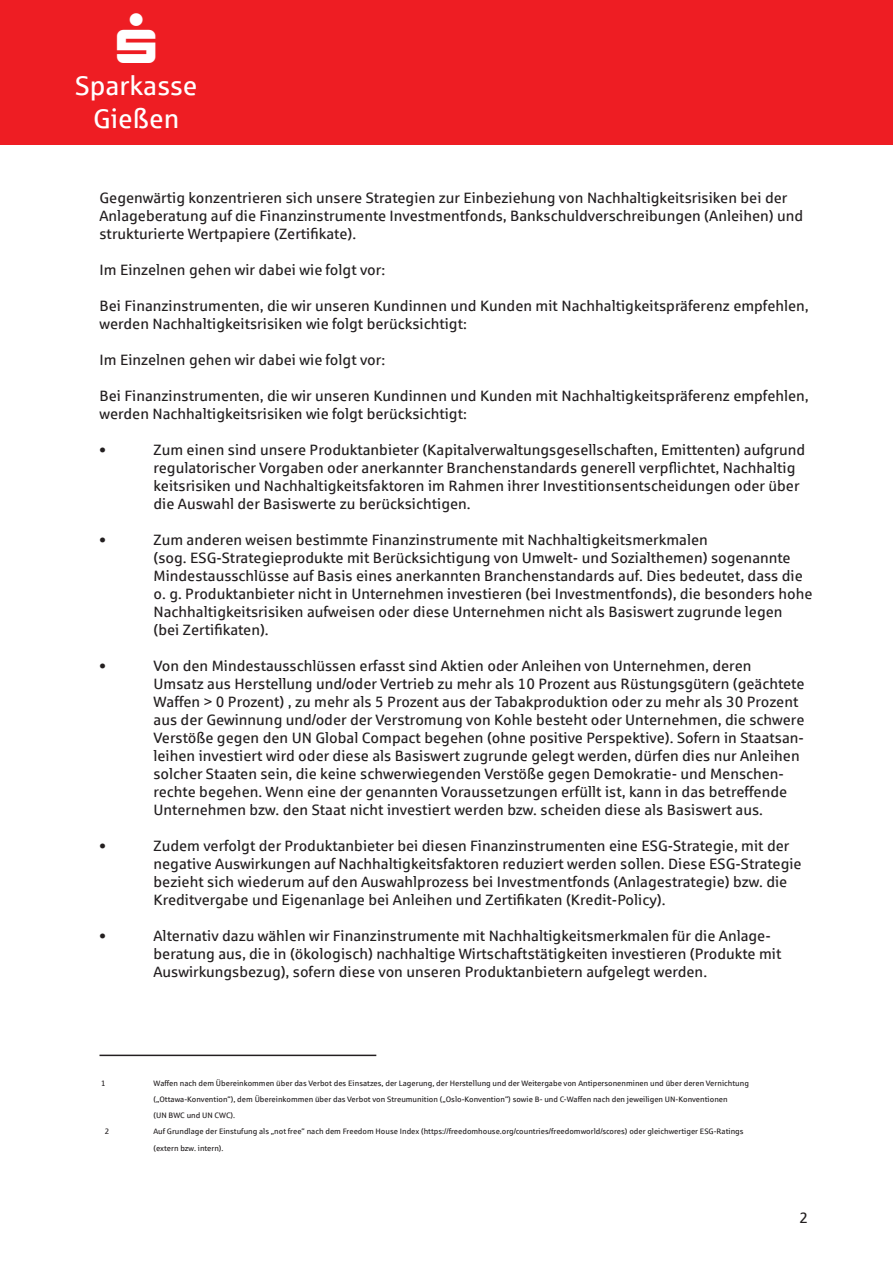
<style>
.page{position:relative;width:893px;height:1263px;background:#fff}
.page>*{position:absolute;margin:0;border:0;box-sizing:border-box;transform-origin:0 0}
.t1{font:27px "Sparkasse Rg";color:#fff}
.t2{font:15px/18px "Sparkasse Rg";color:#231f20}
.t3{font:7.8px "Sparkasse Rg";color:#231f20}
</style>
<div class="page">
<div style="left:0;top:0;width:893px;height:145px;background:#ee1d23"></div>
<hr style="left:99px;top:1054px;width:277px;height:2px;background:#231f20">
<p class="t1" style="left:75px;top:69px;width:124px">Sparkasse</p>
<p class="t1" style="left:93px;top:102px;width:88px">Gießen</p>
<p class="t2" style="left:99px;top:188px;width:705px">Gegenwärtig konzentrieren sich unsere Strategien zur Einbeziehung von Nachhaltigkeitsrisiken bei der<br>Anlageberatung auf die Finanzinstrumente Investmentfonds, Bankschuldverschreibungen (Anleihen) und strukturierte Wertpapiere (Zertifikate).</p>
<p class="t2" style="left:99px;top:260px;width:287px">Im Einzelnen gehen wir dabei wie folgt vor:</p>
<p class="t2" style="left:99px;top:296px;width:711px">Bei Finanzinstrumenten, die wir unseren Kundinnen und Kunden mit Nachhaltigkeitspräferenz empfehlen, werden Nachhaltigkeitsrisiken wie folgt berücksichtigt:</p>
<p class="t2" style="left:99px;top:350px;width:287px">Im Einzelnen gehen wir dabei wie folgt vor:</p>
<p class="t2" style="left:99px;top:386px;width:711px">Bei Finanzinstrumenten, die wir unseren Kundinnen und Kunden mit Nachhaltigkeitspräferenz empfehlen, werden Nachhaltigkeitsrisiken wie folgt berücksichtigt:</p>
<p class="t2" style="left:99px;top:440px;width:8px">•</p>
<p class="t2" style="left:153px;top:440px;width:653px">Zum einen sind unsere Produktanbieter (Kapitalverwaltungsgesellschaften, Emittenten) aufgrund regulatorischer Vorgaben oder anerkannter Branchenstandards generell verpflichtet, Nachhaltig keitsrisiken und Nachhaltigkeitsfaktoren im Rahmen ihrer Investitionsentscheidungen oder über die Auswahl der Basiswerte zu berücksichtigen.</p>
<p class="t2" style="left:99px;top:530px;width:8px">•</p>
<p class="t2" style="left:153px;top:530px;width:660px">Zum anderen weisen bestimmte Finanzinstrumente mit Nachhaltigkeitsmerkmalen<br>(sog. ESG-Strategieprodukte mit Berücksichtigung von Umwelt- und Sozialthemen) sogenannte Mindestausschlüsse auf Basis eines anerkannten Branchenstandards auf. Dies bedeutet, dass die o. g. Produktanbieter nicht in Unternehmen investieren (bei Investmentfonds), die besonders hohe Nachhaltigkeitsrisiken aufweisen oder diese Unternehmen nicht als Basiswert zugrunde legen</p>
<p class="t2" style="left:153px;top:620px;width:117px">(bei Zertifikaten).</p>
<p class="t2" style="left:99px;top:656px;width:8px">•</p>
<p class="t2" style="left:153px;top:656px;width:599px">Von den Mindestausschlüssen erfasst sind Aktien oder Anleihen von Unternehmen, deren</p>
<p class="t2" style="left:153px;top:674px;width:652px">Umsatz aus Herstellung und/oder Vertrieb zu mehr als 10 Prozent aus Rüstungsgütern (geächtete Waffen &gt; 0 Prozent) , zu mehr als 5 Prozent aus der Tabakproduktion oder zu mehr als 30 Prozent aus der Gewinnung und/oder der Verstromung von Kohle besteht oder Unternehmen, die schwere Verstöße gegen den UN Global Compact begehen (ohne positive Perspektive). Sofern in Staatsan&shy;leihen investiert wird oder diese als Basiswert zugrunde gelegt werden, dürfen dies nur Anleihen solcher Staaten sein, die keine schwerwiegenden Verstöße gegen Demokratie- und Menschen&shy;rechte begehen. Wenn eine der genannten Voraussetzungen erfüllt ist, kann in das betreffende Unternehmen bzw. den Staat nicht investiert werden bzw. scheiden diese als Basiswert aus.</p>
<p class="t2" style="left:99px;top:836px;width:8px">•</p>
<p class="t2" style="left:153px;top:836px;width:650px">Zudem verfolgt der Produktanbieter bei diesen Finanzinstrumenten eine ESG-Strategie, mit der negative Auswirkungen auf Nachhaltigkeitsfaktoren reduziert werden sollen. Diese ESG-Strategie bezieht sich wiederum auf den Auswahlprozess bei Investmentfonds (Anlagestrategie) bzw. die Kreditvergabe und Eigenanlage bei Anleihen und Zertifikaten (Kredit-Policy).</p>
<p class="t2" style="left:99px;top:926px;width:8px">•</p>
<p class="t2" style="left:153px;top:926px;width:619px">Alternativ dazu wählen wir Finanzinstrumente mit Nachhaltigkeitsmerkmalen für die Anlage-</p>
<p class="t2" style="left:153px;top:944px;width:629px">beratung aus, die in (ökologisch) nachhaltige Wirtschaftstätigkeiten investieren (Produkte mit</p>
<p class="t2" style="left:153px;top:962px;width:555px">Auswirkungsbezug), sofern diese von unseren Produktanbietern aufgelegt werden.</p>
<p class="t3" style="left:101px;top:1078px;width:6px">1</p>
<p class="t3" style="left:153px;top:1078px;width:597px">Waffen nach dem Übereinkommen über das Verbot des Einsatzes, der Lagerung, der Herstellung und der Weitergabe von Antipersonenminen und über deren Vernichtung</p>
<p class="t3" style="left:153px;top:1094px;width:576px">(„Ottawa-Konvention“), dem Übereinkommen über das Verbot von Streumunition („Oslo-Konvention“) sowie B- und C-Waffen nach den jeweiligen UN-Konventionen</p>
<p class="t3" style="left:153px;top:1110px;width:83px">(UN BWC und UN CWC).</p>
<p class="t3" style="left:105px;top:1127px;width:6px">2</p>
<p class="t3" style="left:153px;top:1127px;width:592px">Auf Grundlage der Einstufung als „not free“ nach dem Freedom House Index (https://freedomhouse.org/countries/freedomworld/scores) oder gleichwertiger ESG-Ratings</p>
<p class="t3" style="left:153px;top:1143px;width:72px">(extern bzw. intern).</p>
<p class="t2" style="left:799px;top:1208px;width:10px">2</p>
</div>
